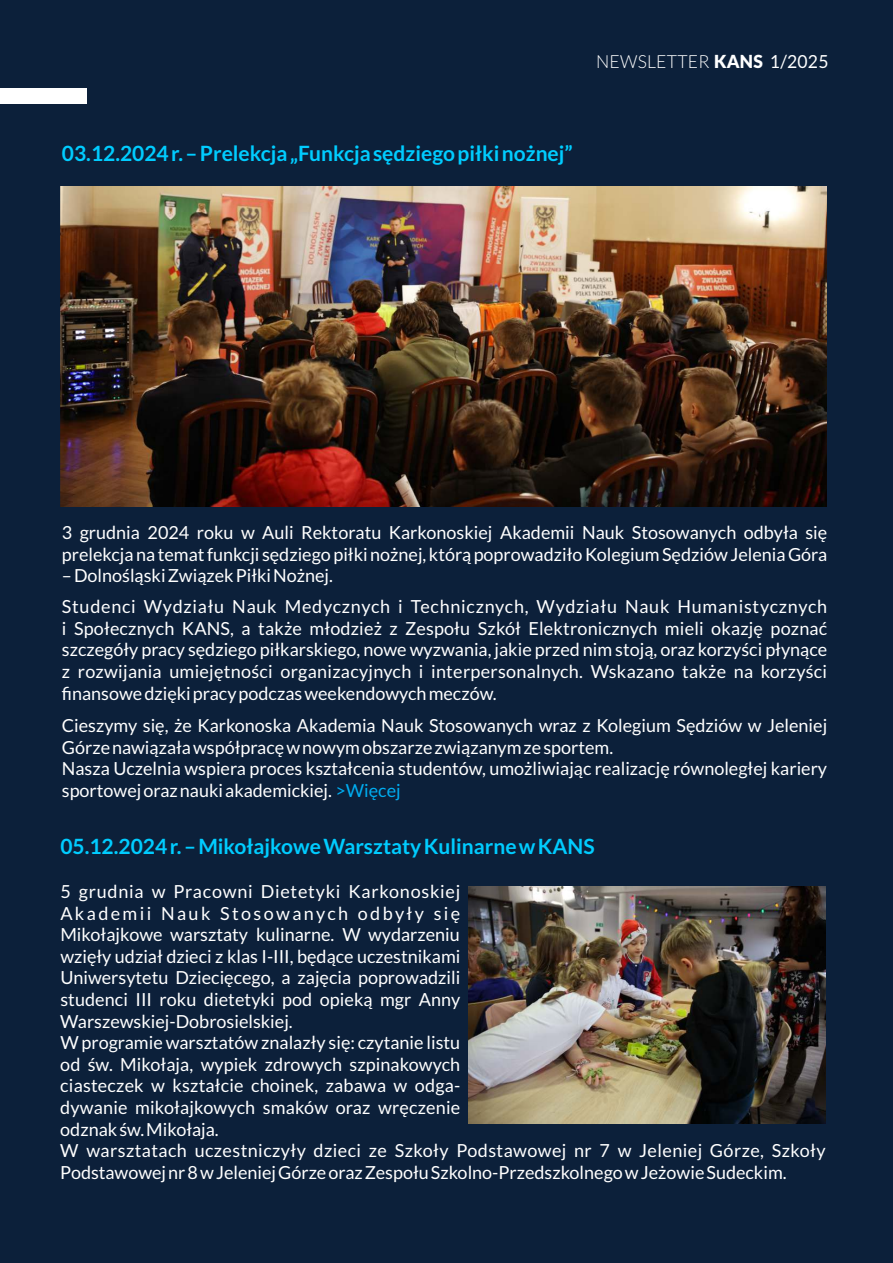
<style>
.page{position:relative;width:893px;height:1263px;background:#0c203a}
.page>*{position:absolute;margin:0;border:0;box-sizing:border-box;transform-origin:0 0}
.t1{font:700 21px "Lato";color:#0cf}
.t2{font:18px/21.6px "Lato";color:#fff}
.t3{font:18px/30.6px "Lato";letter-spacing:.04em;color:#fff}
.t4{font:300 18px "Lato";letter-spacing:.015em;color:#fff}
.s1{font-weight:900}
.s2{font-weight:400}
.s3{color:#00adf1}
</style>
<div class="page">
<div style="left:0;top:88px;width:87px;height:16px;background:#fff"></div>
<img style="left:60px;top:186px;width:766px;height:321px">
<img style="left:469px;top:886px;width:357px;height:238px">
<p class="t4" style="left:596px;top:54px;width:234px">NEWSLETTER <span class="s1">KANS</span> <span class="s2">1/2025</span></p>
<p class="t1" style="left:62px;top:144px;width:512px">03.12.2024 r. – Prelekcja „Funkcja sędziego piłki nożnej”</p>
<p class="t2" style="left:62px;top:523px;width:767px">3 grudnia 2024 roku w Auli Rektoratu Karkonoskiej Akademii Nauk Stosowanych odbyła się prelekcja na temat funkcji sędziego piłki nożnej, którą poprowadziło Kolegium Sędziów Jelenia Góra</p>
<p class="t3" style="left:62px;top:562px;width:767px">– Dolnośląski Związek Piłki Nożnej.<br>Studenci Wydziału Nauk Medycznych i Technicznych, Wydziału Nauk Humanistycznych</p>
<p class="t2" style="left:62px;top:618px;width:767px;text-align:justify">i Społecznych KANS, a także młodzież z Zespołu Szkół Elektronicznych mieli okazję poznać szczegóły pracy sędziego piłkarskiego, nowe wyzwania, jakie przed nim stoją, oraz korzyści płynące z rozwijania umiejętności organizacyjnych i interpersonalnych. Wskazano także na korzyści finansowe dzięki pracy podczas weekendowych meczów.</p>
<p class="t2" style="left:62px;top:716px;width:767px">Cieszymy się, że Karkonoska Akademia Nauk Stosowanych wraz z Kolegium Sędziów w Jeleniej<br>Górze nawiązała współpracę w nowym obszarze związanym ze sportem.<br>Nasza Uczelnia wspiera proces kształcenia studentów, umożliwiając realizację równoległej kariery</p>
<p class="t2" style="left:62px;top:780px;width:340px">sportowej oraz nauki akademickiej. <span class="s3">&gt;Więcej</span></p>
<p class="t1" style="left:60px;top:837px;width:536px">05.12.2024 r. – Mikołajkowe Warsztaty Kulinarne w KANS</p>
<p class="t2" style="left:60px;top:882px;width:767px">5 grudnia w Pracowni Dietetyki Karkonoskiej<br>Akademii Nauk Stosowanych odbyły się<br>Mikołajkowe warsztaty kulinarne. W wydarzeniu<br>wzięły udział dzieci z klas I-III, będące uczestnikami<br>Uniwersytetu Dziecięcego, a zajęcia poprowadzili<br>studenci III roku dietetyki pod opieką mgr Anny<br>Warszewskiej-Dobrosielskiej.<br>W programie warsztatów znalazły się: czytanie listu<br>od św. Mikołaja, wypiek zdrowych szpinakowych<br>ciasteczek w kształcie choinek, zabawa w odga-<br>dywanie mikołajkowych smaków oraz wręczenie<br>odznak św. Mikołaja.<br>W warsztatach uczestniczyły dzieci ze Szkoły Podstawowej nr 7 w Jeleniej Górze, Szkoły Podstawowej nr 8 w Jeleniej Górze oraz Zespołu Szkolno-Przedszkolnego w Jeżowie Sudeckim.</p>
</div>
